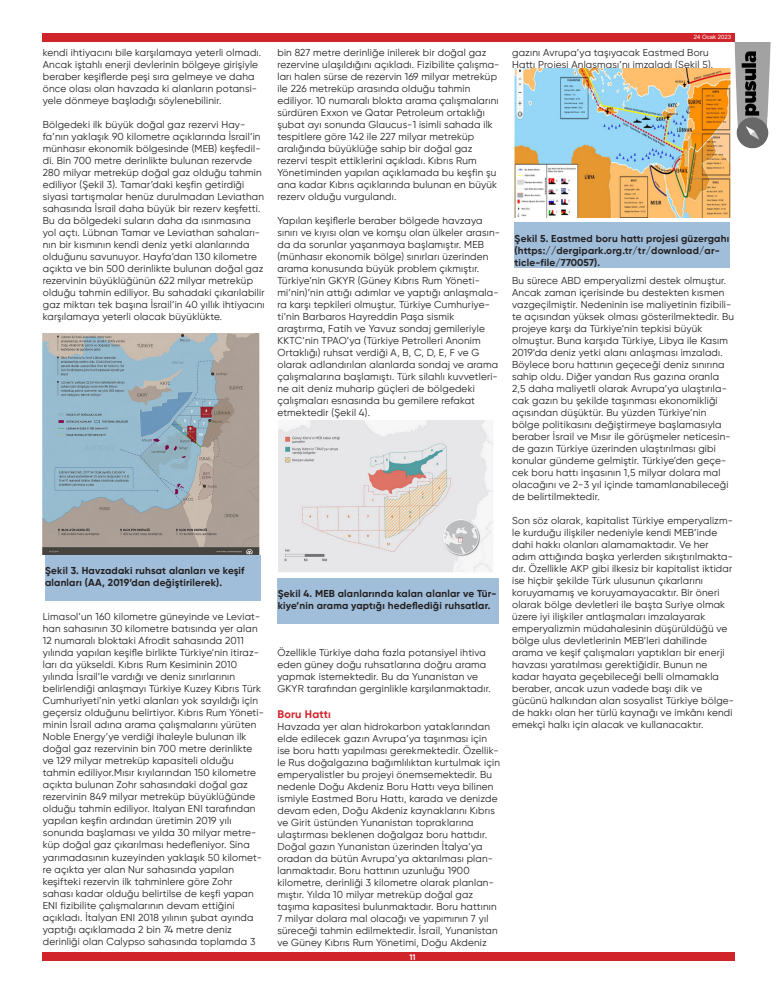
<style>
.page{position:relative;width:777px;height:993px;background:#fff}
.page>*{position:absolute;margin:0;border:0;box-sizing:border-box;transform-origin:0 0}
.t1{font:700 11px "Gilroy";letter-spacing:.02em;color:#d1232a}
.t2{font:10px/12px "Gilroy";letter-spacing:.02em;color:#231f20}
.t3{font:700 10px/12px "Gilroy";letter-spacing:.02em;color:#231f20}
.t4{font:700 8px "Gilroy";color:#fff}
.t5{font:6px "Arial";color:#fff}
</style>
<div class="page">
<div style="left:42px;top:33px;width:692px;height:9px;background:#d1232a"></div>
<div style="left:42px;top:952px;width:692px;height:8px;background:#d1232a"></div>
<img style="left:734px;top:42px;width:36px;height:107px">
<img style="left:42px;top:333px;width:217px;height:221px">
<div style="left:45px;top:554px;width:216px;height:46px;background:#a0bed9"></div>
<img style="left:278px;top:420px;width:215px;height:152px">
<div style="left:278px;top:577px;width:221px;height:46px;background:#a0bed9"></div>
<img style="left:514px;top:68px;width:216px;height:149px">
<div style="left:514px;top:223px;width:216px;height:45px;background:#a0bed9"></div>
<p class="t2" style="left:43px;top:46px;width:220px">kendi ihtiyacını bile karşılamaya yeterli olmadı.<br>Ancak iştahlı enerji devlerinin bölgeye girişiyle beraber keşiflerde peşi sıra gelmeye ve daha önce olası olan havzada ki alanların potansi&shy;yele dönmeye başladığı söylenebilinir.</p>
<p class="t2" style="left:43px;top:118px;width:223px">Bölgedeki ilk büyük doğal gaz rezervi Hay&shy;fa’nın yaklaşık 90 kilometre açıklarında İsrail’in münhasır ekonomik bölgesinde (MEB) keşfedil&shy;di. Bin 700 metre derinlikte bulunan rezervde 280 milyar metreküp doğal gaz olduğu tahmin ediliyor (Şekil 3). Tamar’daki keşfin getirdiği siyasi tartışmalar henüz durulmadan Leviathan sahasında İsrail daha büyük bir rezerv keşfetti.<br>Bu da bölgedeki suların daha da ısınmasına yol açtı. Lübnan Tamar ve Leviathan sahaları&shy;nın bir kısmının kendi deniz yetki alanlarında olduğunu savunuyor. Hayfa’dan 130 kilometre açıkta ve bin 500 derinlikte bulunan doğal gaz rezervinin büyüklüğünün 622 milyar metreküp olduğu tahmin ediliyor. Bu sahadaki çıkarılabilir gaz miktarı tek başına İsrail’in 40 yıllık ihtiyacını karşılamaya yeterli olacak büyüklükte.</p>
<p class="t3" style="left:45px;top:564px;width:201px">Şekil 3. Havzadaki ruhsat alanları ve keşif alanları (AA, 2019’dan değiştirilerek).</p>
<p class="t2" style="left:43px;top:610px;width:223px">Limasol’un 160 kilometre güneyinde ve Leviat&shy;han sahasının 30 kilometre batısında yer alan 12 numaralı bloktaki Afrodit sahasında 2011 yılında yapılan keşifle birlikte Türkiye’nin itiraz&shy;ları da yükseldi. Kıbrıs Rum Kesiminin 2010 yılında İsrail’le vardığı ve deniz sınırlarının belirlendiği anlaşmayı Türkiye Kuzey Kıbrıs Türk Cumhuriyeti’nin yetki alanları yok sayıldığı için geçersiz olduğunu belirtiyor. Kıbrıs Rum Yöneti&shy;minin İsrail adına arama çalışmalarını yürüten Noble Energy’ye verdiği ihaleyle bulunan ilk doğal gaz rezervinin bin 700 metre derinlikte ve 129 milyar metreküp kapasiteli olduğu tahmin ediliyor.Mısır kıyılarından 150 kilometre açıkta bulunan Zohr sahasındaki doğal gaz rezervinin 849 milyar metreküp büyüklüğünde olduğu tahmin ediliyor. Italyan ENI tarafından yapılan keşfin ardından üretimin 2019 yılı sonunda başlaması ve yılda 30 milyar metre&shy;küp doğal gaz çıkarılması hedefleniyor. Sina yarımadasının kuzeyinden yaklaşık 50 kilomet&shy;re açıkta yer alan Nur sahasında yapılan keşifteki rezervin ilk tahminlere göre Zohr sahası kadar olduğu belirtilse de keşfi yapan ENI fizibilite çalışmalarının devam ettiğini açıkladı. İtalyan ENI 2018 yılının şubat ayında yaptığı açıklamada 2 bin 74 metre deniz derinliği olan Calypso sahasında toplamda 3</p>
<p class="t2" style="left:277px;top:46px;width:223px">bin 827 metre derinliğe inilerek bir doğal gaz rezervine ulaşıldığını açıkladı. Fizibilite çalışma&shy;ları halen sürse de rezervin 169 milyar metreküp ile 226 metreküp arasında olduğu tahmin ediliyor. 10 numaralı blokta arama çalışmalarını sürdüren Exxon ve Qatar Petroleum ortaklığı şubat ayı sonunda Glaucus-1 isimli sahada ilk tespitlere göre 142 ile 227 milyar metreküp aralığında büyüklüğe sahip bir doğal gaz rezervi tespit ettiklerini açıkladı. Kıbrıs Rum Yönetiminden yapılan açıklamada bu keşfin şu ana kadar Kıbrıs açıklarında bulunan en büyük rezerv olduğu vurgulandı.</p>
<p class="t2" style="left:277px;top:214px;width:224px">Yapılan keşiflerle beraber bölgede havzaya sınırı ve kıyısı olan ve komşu olan ülkeler arasın&shy;da da sorunlar yaşanmaya başlamıştır. MEB (münhasır ekonomik bölge) sınırları üzerinden arama konusunda büyük problem çıkmıştır.<br>Türkiye’nin GKYR (Güney Kıbrıs Rum Yöneti&shy;mi’nin)’nin attığı adımlar ve yaptığı anlaşmala&shy;ra karşı tepkileri olmuştur. Türkiye Cumhuriye&shy;ti’nin Barbaros Hayreddin Paşa sismik araştırma, Fatih ve Yavuz sondaj gemileriyle KKTC’nin TPAO’ya (Türkiye Petrolleri Anonim Ortaklığı) ruhsat verdiği A, B, C, D, E, F ve G olarak adlandırılan alanlarda sondaj ve arama çalışmalarına başlamıştı. Türk silahlı kuvvetleri&shy;ne ait deniz muharip güçleri de bölgedeki çalışmaları esnasında bu gemilere refakat etmektedir (Şekil 4).</p>
<p class="t3" style="left:278px;top:587px;width:220px">Şekil 4. MEB alanlarında kalan alanlar ve Tür&shy;kiye’nin arama yaptığı hedeflediği ruhsatlar.</p>
<p class="t2" style="left:277px;top:646px;width:215px">Özellikle Türkiye daha fazla potansiyel ihtiva eden güney doğu ruhsatlarına doğru arama yapmak istemektedir. Bu da Yunanistan ve GKYR tarafından gerginlikle karşılanmaktadır.</p>
<p class="t1" style="left:277px;top:706px;width:55px">Boru Hattı</p>
<p class="t2" style="left:277px;top:719px;width:224px">Havzada yer alan hidrokarbon yataklarından elde edilecek gazın Avrupa’ya taşınması için ise boru hattı yapılması gerekmektedir. Özellik&shy;le Rus doğalgazına bağımlılıktan kurtulmak için emperyalistler bu projeyi önemsemektedir. Bu nedenle Doğu Akdeniz Boru Hattı veya bilinen ismiyle Eastmed Boru Hattı, karada ve denizde devam eden, Doğu Akdeniz kaynaklarını Kıbrıs ve Girit üstünden Yunanistan topraklarına ulaştırması beklenen doğalgaz boru hattıdır.<br>Doğal gazın Yunanistan üzerinden İtalya’ya oradan da bütün Avrupa’ya aktarılması plan&shy;lanmaktadır. Boru hattının uzunluğu 1900 kilometre, derinliği 3 kilometre olarak planlan&shy;mıştır. Yılda 10 milyar metreküp doğal gaz taşıma kapasitesi bulunmaktadır. Boru hattının 7 milyar dolara mal olacağı ve yapımının 7 yıl süreceği tahmin edilmektedir. İsrail, Yunanistan ve Güney Kıbrıs Rum Yönetimi, Doğu Akdeniz</p>
<p class="t4" style="left:409px;top:951px;width:8px">11</p>
<p class="t5" style="left:693px;top:33px;width:39px">24 Ocak 2023</p>
<p class="t2" style="left:512px;top:46px;width:203px">gazını Avrupa’ya taşıyacak Eastmed Boru<br>Hattı Projesi Anlaşması’nı imzaladı (Şekil 5).</p>
<p class="t3" style="left:514px;top:232px;width:216px">Şekil 5. Eastmed boru hattı projesi güzergahı (https://dergipark.org.tr/tr/download/ar&shy;ticle-file/770057).</p>
<p class="t2" style="left:512px;top:274px;width:223px">Bu sürece ABD emperyalizmi destek olmuştur.<br>Ancak zaman içerisinde bu destekten kısmen vazgeçilmiştir. Nedeninin ise maliyetinin fizibili&shy;te açısından yüksek olması gösterilmektedir. Bu projeye karşı da Türkiye‘nin tepkisi büyük olmuştur. Buna karşıda Türkiye, Libya ile Kasım 2019’da deniz yetki alanı anlaşması imzaladı.<br>Böylece boru hattının geçeceği deniz sınırına sahip oldu. Diğer yandan Rus gazına oranla 2,5 daha maliyetli olarak Avrupa’ya ulaştırıla&shy;cak gazın bu şekilde taşınması ekonomikliği açısından düşüktür. Bu yüzden Türkiye’nin bölge politikasını değiştirmeye başlamasıyla beraber İsrail ve Mısır ile görüşmeler neticesin&shy;de gazın Türkiye üzerinden ulaştırılması gibi konular gündeme gelmiştir. Türkiye’den geçe&shy;cek boru hattı inşasının 1,5 milyar dolara mal olacağını ve 2-3 yıl içinde tamamlanabileceği de belirtilmektedir.</p>
<p class="t2" style="left:512px;top:514px;width:223px">Son söz olarak, kapitalist Türkiye emperyalizm&shy;le kurduğu ilişkiler nedeniyle kendi MEB’inde dahi hakkı olanları alamamaktadır. Ve her adım attığında başka yerlerden sıkıştırılmakta&shy;dır. Özellikle AKP gibi ilkesiz bir kapitalist iktidar ise hiçbir şekilde Türk ulusunun çıkarlarını koruyamamış ve koruyamayacaktır. Bir öneri olarak bölge devletleri ile başta Suriye olmak üzere iyi ilişkiler antlaşmaları imzalayarak emperyalizmin müdahalesinin düşürüldüğü ve bölge ulus devletlerinin MEB’leri dahilinde arama ve keşif çalışmaları yaptıkları bir enerji havzası yaratılması gerektiğidir. Bunun ne kadar hayata geçebileceği belli olmamakla beraber, ancak uzun vadede başı dik ve gücünü halkından alan sosyalist Türkiye bölge&shy;de hakkı olan her türlü kaynağı ve imkânı kendi emekçi halkı için alacak ve kullanacaktır.</p>
</div>
